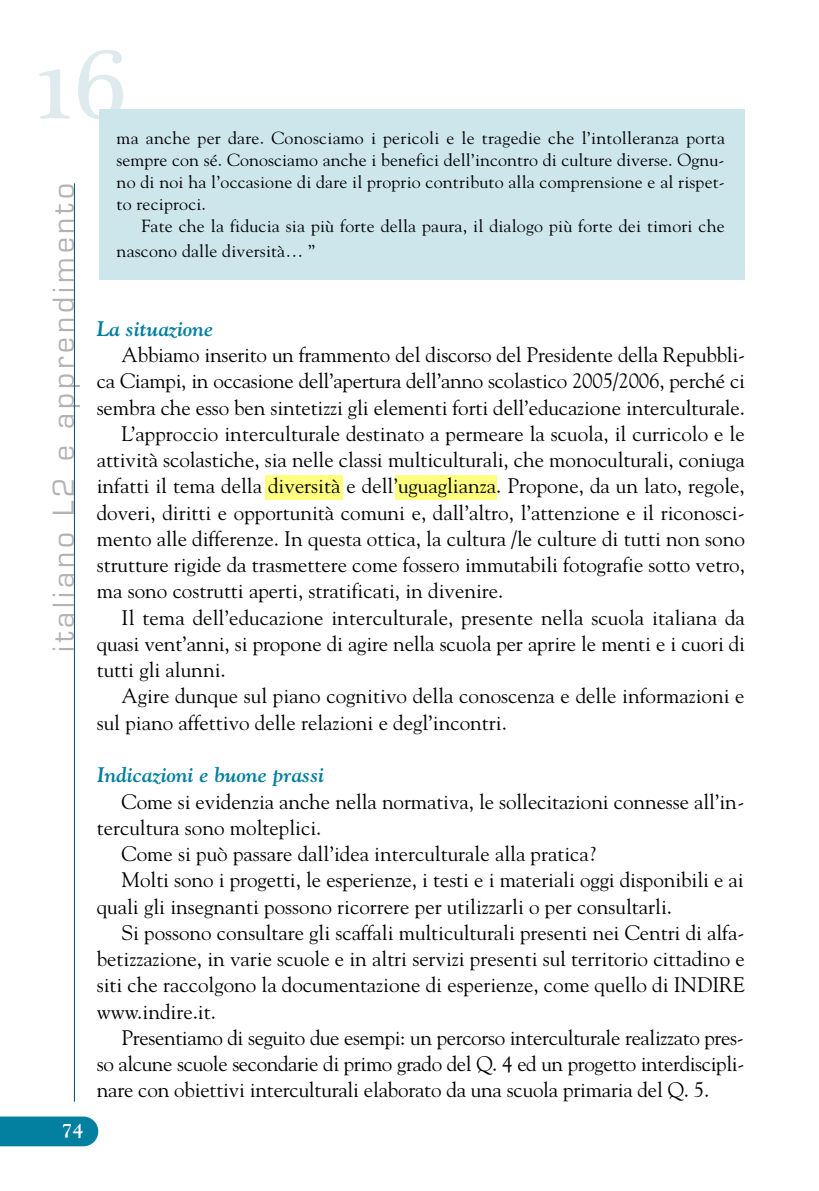
<style>
.page{position:relative;width:819px;height:1191px;background:#fff}
.page>*{position:absolute;margin:0;border:0;box-sizing:border-box;transform-origin:0 0}
.t1{font:105px "Plantagenet Cherokee";color:#deeaed}
.t2{font:31.5px "Eurostile";letter-spacing:.125em;color:#b3b3b3}
.t3{font:21px "Goudy";color:#000}
.t4{font:21px "Goudy";letter-spacing:-.02em;color:#000}
.t5{font:italic 700 21px "Goudy";color:#03809f}
.t6{font:700 19.25px "Goudy";color:#fff}
.t7{font:17.5px "Goudy";letter-spacing:.01em;color:#000}
</style>
<div class="page">
<div style="left:264px;top:475px;width:78px;height:25px;background:#ffff80"></div>
<div style="left:395px;top:475px;width:101px;height:25px;background:#ffff80"></div>
<div style="left:99px;top:109px;width:645px;height:170px;background:#cde6ec"></div>
<hr style="left:74px;top:183px;width:1px;height:918px;background:#055b74">
<div style="left:0;top:1116px;width:98px;height:30px;background:#03809f"></div>
<p class="t1" style="left:35px;top:22px;width:94px">16</p>
<p class="t2" style="left:45px;top:652px;width:470px;rotate:-90deg">italiano L2 e apprendimento</p>
<p class="t6" style="left:62px;top:1118px;width:23px">74</p>
<p class="t7" style="left:117px;top:128px;width:610px">ma anche per dare. Conosciamo i pericoli e le tragedie che l’intolleranza porta</p>
<p class="t7" style="left:117px;top:150px;width:609px">sempre con sé. Conosciamo anche i benefici dell’incontro di culture diverse. Ognu-</p>
<p class="t7" style="left:117px;top:172px;width:609px">no di noi ha l’occasione di dare il proprio contributo alla comprensione e al rispet-</p>
<p class="t7" style="left:117px;top:194px;width:91px">to reciproci.</p>
<p class="t7" style="left:141px;top:216px;width:584px">Fate che la fiducia sia più forte della paura, il dialogo più forte dei timori che</p>
<p class="t7" style="left:117px;top:241px;width:200px">nascono dalle diversità… ”</p>
<p class="t5" style="left:97px;top:316px;width:118px">La situazione</p>
<p class="t3" style="left:122px;top:343px;width:625px">Abbiamo inserito un frammento del discorso del Presidente della Repubbli-</p>
<p class="t3" style="left:97px;top:369px;width:649px">ca Ciampi, in occasione dell’apertura dell’anno scolastico 2005/2006, perché ci</p>
<p class="t3" style="left:97px;top:395px;width:649px">sembra che esso ben sintetizzi gli elementi forti dell’educazione interculturale.</p>
<p class="t3" style="left:122px;top:421px;width:624px">L’approccio interculturale destinato a permeare la scuola, il curricolo e le</p>
<p class="t3" style="left:97px;top:447px;width:649px">attività scolastiche, sia nelle classi multiculturali, che monoculturali, coniuga</p>
<p class="t3" style="left:97px;top:474px;width:649px">infatti il tema della diversità e dell’uguaglianza. Propone, da un lato, regole,</p>
<p class="t3" style="left:97px;top:500px;width:649px">doveri, diritti e opportunità comuni e, dall’altro, l’attenzione e il riconosci-</p>
<p class="t3" style="left:97px;top:526px;width:649px">mento alle differenze. In questa ottica, la cultura /le culture di tutti non sono</p>
<p class="t3" style="left:97px;top:552px;width:649px">strutture rigide da trasmettere come fossero immutabili fotografie sotto vetro,</p>
<p class="t3" style="left:97px;top:579px;width:408px">ma sono costrutti aperti, stratificati, in divenire.</p>
<p class="t3" style="left:122px;top:605px;width:624px">Il tema dell’educazione interculturale, presente nella scuola italiana da</p>
<p class="t3" style="left:97px;top:631px;width:649px">quasi vent’anni, si propone di agire nella scuola per aprire le menti e i cuori di</p>
<p class="t3" style="left:97px;top:657px;width:130px">tutti gli alunni.</p>
<p class="t3" style="left:122px;top:684px;width:624px">Agire dunque sul piano cognitivo della conoscenza e delle informazioni e</p>
<p class="t3" style="left:97px;top:710px;width:412px">sul piano affettivo delle relazioni e degl’incontri.</p>
<p class="t5" style="left:97px;top:762px;width:229px">Indicazioni e buone prassi</p>
<p class="t3" style="left:122px;top:789px;width:624px">Come si evidenzia anche nella normativa, le sollecitazioni connesse all’in-</p>
<p class="t3" style="left:97px;top:815px;width:226px">tercultura sono molteplici.</p>
<p class="t3" style="left:122px;top:841px;width:476px">Come si può passare dall’idea interculturale alla pratica?</p>
<p class="t3" style="left:122px;top:867px;width:623px">Molti sono i progetti, le esperienze, i testi e i materiali oggi disponibili e ai</p>
<p class="t3" style="left:97px;top:894px;width:577px">quali gli insegnanti possono ricorrere per utilizzarli o per consultarli.</p>
<p class="t3" style="left:122px;top:920px;width:624px">Si possono consultare gli scaffali multiculturali presenti nei Centri di alfa-</p>
<p class="t3" style="left:97px;top:946px;width:649px">betizzazione, in varie scuole e in altri servizi presenti sul territorio cittadino e</p>
<p class="t3" style="left:97px;top:972px;width:649px">siti che raccolgono la documentazione di esperienze, come quello di INDIRE</p>
<p class="t3" style="left:97px;top:999px;width:121px">www.indire.it.</p>
<p class="t4" style="left:122px;top:1025px;width:623px">Presentiamo di seguito due esempi: un percorso interculturale realizzato pres-</p>
<p class="t4" style="left:97px;top:1051px;width:649px">so alcune scuole secondarie di primo grado del Q. 4 ed un progetto interdiscipli-</p>
<p class="t3" style="left:97px;top:1077px;width:614px">nare con obiettivi interculturali elaborato da una scuola primaria del Q. 5.</p>
</div>
